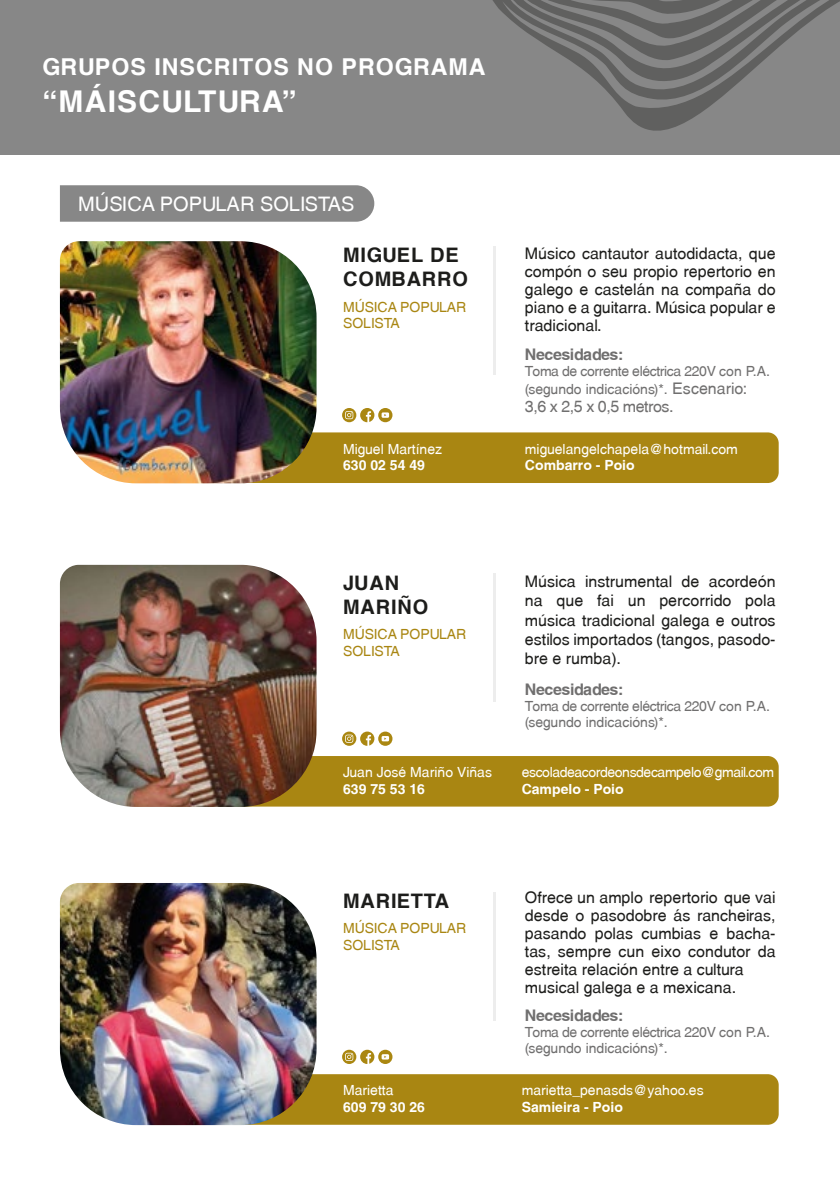
<style>
.page{position:relative;width:840px;height:1191px;background:#fff}
.page>*{position:absolute;margin:0;border:0;box-sizing:border-box;transform-origin:0 0}
.t1{font:700 30px "Mytupi";letter-spacing:.04em;color:#fff}
.t2{font:700 23.2px "Mytupi";letter-spacing:.04em;color:#fff}
.t3{font:700 20px/24px "Mytupi";letter-spacing:.04em;color:#1d1d1b}
.t4{font:20px "Mytupi";color:#fff}
.t5{font:16px/18px "Mytupi";color:#1d1d1b;text-align:justify}
.t6{font:700 16px "Mytupi";letter-spacing:-.03em;color:#706f6f}
.t7{font:16px "Mytupi";letter-spacing:-.03em;color:#706f6f}
.t8{font:14px/16px "Mytupi";letter-spacing:-.03em;color:#706f6f}
.t9{font:14px "Mytupi";color:#fff}
.t10{font:700 14px "Mytupi";color:#fff}
.t11{font:14px/16.8px "Mytupi";color:#a98612}
.t12{font:14px "Mytupi";letter-spacing:-.03em;color:#fff}
.s1{font-size:16px}
</style>
<div class="page">
<div style="left:0;top:0;width:839px;height:155px;background:#878787"></div>
<div style="left:60px;top:185px;width:314px;height:37px;background:#878787"></div>
<div style="left:163px;top:432px;width:615px;height:51px;background:#a98612;border-radius:11px"></div>
<img style="left:60px;top:241px;width:256px;height:242px">
<hr style="left:493px;top:246px;width:2px;height:129px;background:#ededed">
<svg style="left:342px;top:408px;width:50px;height:14px"></svg>
<div style="left:163px;top:756px;width:615px;height:50px;background:#a98612;border-radius:11px"></div>
<img style="left:60px;top:565px;width:256px;height:242px">
<hr style="left:493px;top:573px;width:2px;height:129px;background:#ededed">
<svg style="left:342px;top:731px;width:50px;height:15px"></svg>
<div style="left:163px;top:1074px;width:615px;height:50px;background:#a98612;border-radius:11px"></div>
<img style="left:60px;top:883px;width:256px;height:242px">
<hr style="left:493px;top:891px;width:2px;height:129px;background:#ededed">
<svg style="left:342px;top:1049px;width:50px;height:15px"></svg>
<svg style="left:492px;top:0;width:290px;height:131px"></svg>
<svg style="left:523px;top:0;width:316px;height:44px"></svg>
<h2 class="t2" style="left:42px;top:53px;width:444px">GRUPOS INSCRITOS NO PROGRAMA</h2>
<h1 class="t1" style="left:42px;top:83px;width:256px">“MÁISCULTURA”</h1>
<p class="t4" style="left:78px;top:192px;width:278px">MÚSICA POPULAR SOLISTAS</p>
<p class="t3" style="left:343px;top:242px;width:126px">MIGUEL DE<br>COMBARRO</p>
<p class="t11" style="left:343px;top:298px;width:125px">MÚSICA POPULAR<br>SOLISTA</p>
<p class="t9" style="left:343px;top:440px;width:101px">Miguel Martínez</p>
<p class="t10" style="left:343px;top:457px;width:83px">630 02 54 49</p>
<p class="t5" style="left:524px;top:244px;width:252px">Músico cantautor autodidacta, que compón o seu propio repertorio en galego e castelán na compaña do piano e a guitarra. Música popular e tradicional.</p>
<p class="t6" style="left:524px;top:344px;width:100px">Necesidades:</p>
<p class="t8" style="left:524px;top:362px;width:246px;line-height:18px">Toma de corrente eléctrica 220V con P.A. (segundo indicacións)*. <span class="s1">Escenario:</span></p>
<p class="t7" style="left:524px;top:396px;width:150px">3,6 x 2,5 x 0,5 metros.</p>
<p class="t9" style="left:524px;top:440px;width:214px">miguelangelchapela@hotmail.com</p>
<p class="t10" style="left:524px;top:457px;width:111px">Combarro - Poio</p>
<p class="t3" style="left:343px;top:570px;width:87px">JUAN<br>MARIÑO</p>
<p class="t11" style="left:343px;top:625px;width:125px">MÚSICA POPULAR<br>SOLISTA</p>
<p class="t9" style="left:343px;top:764px;width:150px">Juan José Mariño Viñas</p>
<p class="t10" style="left:343px;top:780px;width:83px">639 75 53 16</p>
<p class="t5" style="left:524px;top:572px;width:252px;line-height:19.2px">Música instrumental de acordeón na que fai un percorrido pola música tradicional galega e outros estilos importados (tangos, pasodo&shy;bre e rumba).</p>
<p class="t6" style="left:524px;top:679px;width:100px">Necesidades:</p>
<p class="t8" style="left:524px;top:698px;width:246px">Toma de corrente eléctrica 220V con P.A. (segundo indicacións)*.</p>
<p class="t12" style="left:521px;top:764px;width:254px">escoladeacordeonsdecampelo@gmail.com</p>
<p class="t10" style="left:521px;top:780px;width:103px">Campelo - Poio</p>
<p class="t3" style="left:343px;top:888px;width:108px">MARIETTA</p>
<p class="t11" style="left:343px;top:920px;width:125px">MÚSICA POPULAR<br>SOLISTA</p>
<p class="t9" style="left:343px;top:1082px;width:52px">Marietta</p>
<p class="t10" style="left:343px;top:1098px;width:83px">609 79 30 26</p>
<p class="t5" style="left:524px;top:888px;width:252px;text-align:left">Ofrece un amplo repertorio que vai desde o pasodobre ás rancheiras, pasando polas cumbias e bacha&shy;tas, sempre cun eixo condutor da estreita relación entre a cultura musical galega e a mexicana.</p>
<p class="t6" style="left:524px;top:1006px;width:100px">Necesidades:</p>
<p class="t8" style="left:524px;top:1024px;width:246px">Toma de corrente eléctrica 220V con P.A. (segundo indicacións)*.</p>
<p class="t9" style="left:521px;top:1082px;width:183px">marietta_penasds@yahoo.es</p>
<p class="t10" style="left:521px;top:1098px;width:103px">Samieira - Poio</p>
</div>
